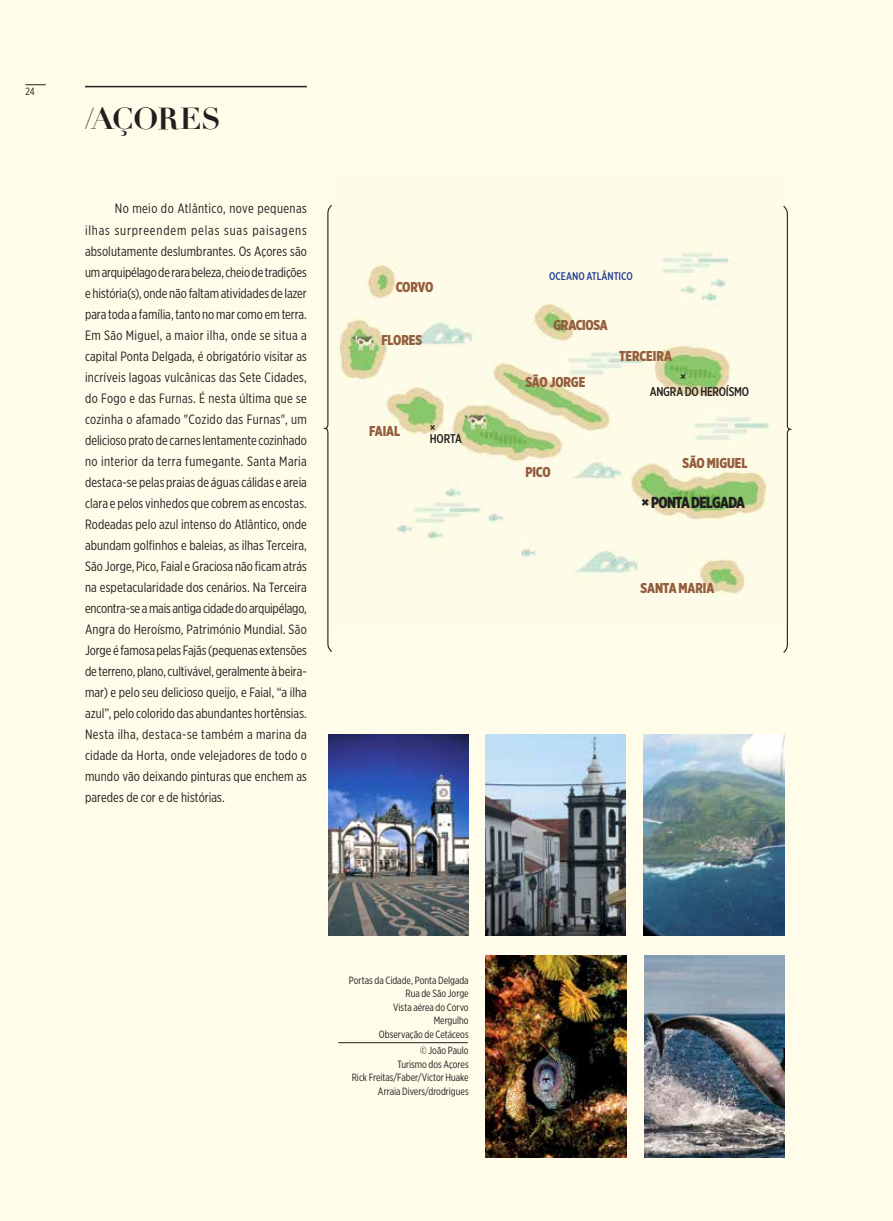
<style>
.page{position:relative;width:893px;height:1221px;background:#fff}
.page>*{position:absolute;margin:0;border:0;box-sizing:border-box;transform-origin:0 0}
.t1{font:700 29.7px "Didot";letter-spacing:-.01em;color:#231f20}
.t2{font:900 15.9px "Gotham X Narrow";letter-spacing:-.04em;color:#231f20}
.t3{font:900 14.25px "Gotham X Narrow";letter-spacing:-.01em;color:#945d3d}
.t4{font:13.5px/21px "Gotham X Narrow";letter-spacing:.005em;color:#231f20;text-align:justify}
.t5{font:500 12.75px/14.2px "Gotham X Narrow";letter-spacing:-.02em;color:#231f20}
.t6{font:500 11.1px "Gotham X Narrow";color:#25408f}
.t7{font:10.5px/13.5px "Gotham X Narrow";color:#231f20;text-align:right}
</style>
<div class="page">
<div style="left:0;top:0;width:893px;height:1220px;background:#fffde9"></div>
<hr style="left:85px;top:86px;width:222px;height:1px;background:#231f20">
<img style="left:486px;top:734px;width:140px;height:201px">
<img style="left:328px;top:734px;width:141px;height:201px">
<img style="left:339px;top:252px;width:431px;height:342px">
<svg style="left:323px;top:205px;width:9px;height:447px"></svg>
<svg style="left:783px;top:205px;width:9px;height:448px"></svg>
<img style="left:644px;top:734px;width:140px;height:201px">
<img style="left:486px;top:955px;width:140px;height:201px">
<img style="left:644px;top:955px;width:140px;height:201px">
<hr style="left:338px;top:1042px;width:130px;height:1px;background:#231f20">
<svg style="left:26px;top:84px;width:20px;height:1px"></svg>
<p class="t7" style="left:26px;top:84px;width:11px">24</p>
<h1 class="t1" style="left:85px;top:100px;width:137px">/AÇORES</h1>
<p class="t4" style="left:85px;top:198px;width:223px;text-indent:30px">No meio do Atlântico, nove pequenas ilhas surpreendem pelas suas paisagens absolutamente deslumbrantes. Os Açores são um arquipélago de rara beleza, cheio de tradições e história(s), onde não faltam atividades de lazer para toda a família, tanto no mar como em terra.<br>Em São Miguel, a maior ilha, onde se situa a capital Ponta Delgada, é obrigatório visitar as incríveis lagoas vulcânicas das Sete Cidades, do Fogo e das Furnas. É nesta última que se cozinha o afamado "Cozido das Furnas", um delicioso prato de carnes lentamente cozinhado no interior da terra fumegante. Santa Maria destaca-se pelas praias de águas cálidas e areia clara e pelos vinhedos que cobrem as encostas.<br>Rodeadas pelo azul intenso do Atlântico, onde abundam golfinhos e baleias, as ilhas Terceira, São Jorge, Pico, Faial e Graciosa não ficam atrás na espetacularidade dos cenários. Na Terceira encontra-se a mais antiga cidade do arquipélago, Angra do Heroísmo, Património Mundial. São Jorge é famosa pelas Fajãs (pequenas extensões de terreno, plano, cultivável, geralmente à beira&shy;mar) e pelo seu delicioso queijo, e Faial, “a ilha azul”, pelo colorido das abundantes hortênsias.<br>Nesta ilha, destaca-se também a marina da cidade da Horta, onde velejadores de todo o mundo vão deixando pinturas que enchem as paredes de cor e de histórias.</p>
<p class="t3" style="left:396px;top:278px;width:39px">CORVO</p>
<p class="t3" style="left:381px;top:330px;width:43px">FLORES</p>
<p class="t3" style="left:369px;top:422px;width:33px">FAIAL</p>
<p class="t5" style="left:430px;top:422px;width:34px;line-height:11.1px">×<br>HORTA</p>
<p class="t6" style="left:549px;top:269px;width:85px">OCEANO ATLÂNTICO</p>
<p class="t3" style="left:553px;top:316px;width:56px">GRACIOSA</p>
<p class="t3" style="left:525px;top:373px;width:61px">SÃO JORGE</p>
<p class="t3" style="left:619px;top:347px;width:54px">TERCEIRA</p>
<p class="t5" style="left:650px;top:369px;width:101px;text-indent:30px">×<br>ANGRA DO HEROÍSMO</p>
<p class="t3" style="left:525px;top:463px;width:27px">PICO</p>
<p class="t3" style="left:682px;top:454px;width:67px">SÃO MIGUEL</p>
<p class="t2" style="left:641px;top:492px;width:105px">× PONTA DELGADA</p>
<p class="t3" style="left:641px;top:579px;width:75px">SANTA MARIA</p>
<p class="t7" style="left:349px;top:972px;width:121px">Portas da Cidade, Ponta Delgada<br>Rua de São Jorge<br>Vista aérea do Corvo<br>Mergulho<br>Observação de Cetáceos</p>
<p class="t7" style="left:352px;top:1043px;width:119px">© João Paulo<br>Turismo dos Açores<br>Rick Freitas/Faber/Victor Huake<br>Arraia Divers/drodrigues</p>
</div>
